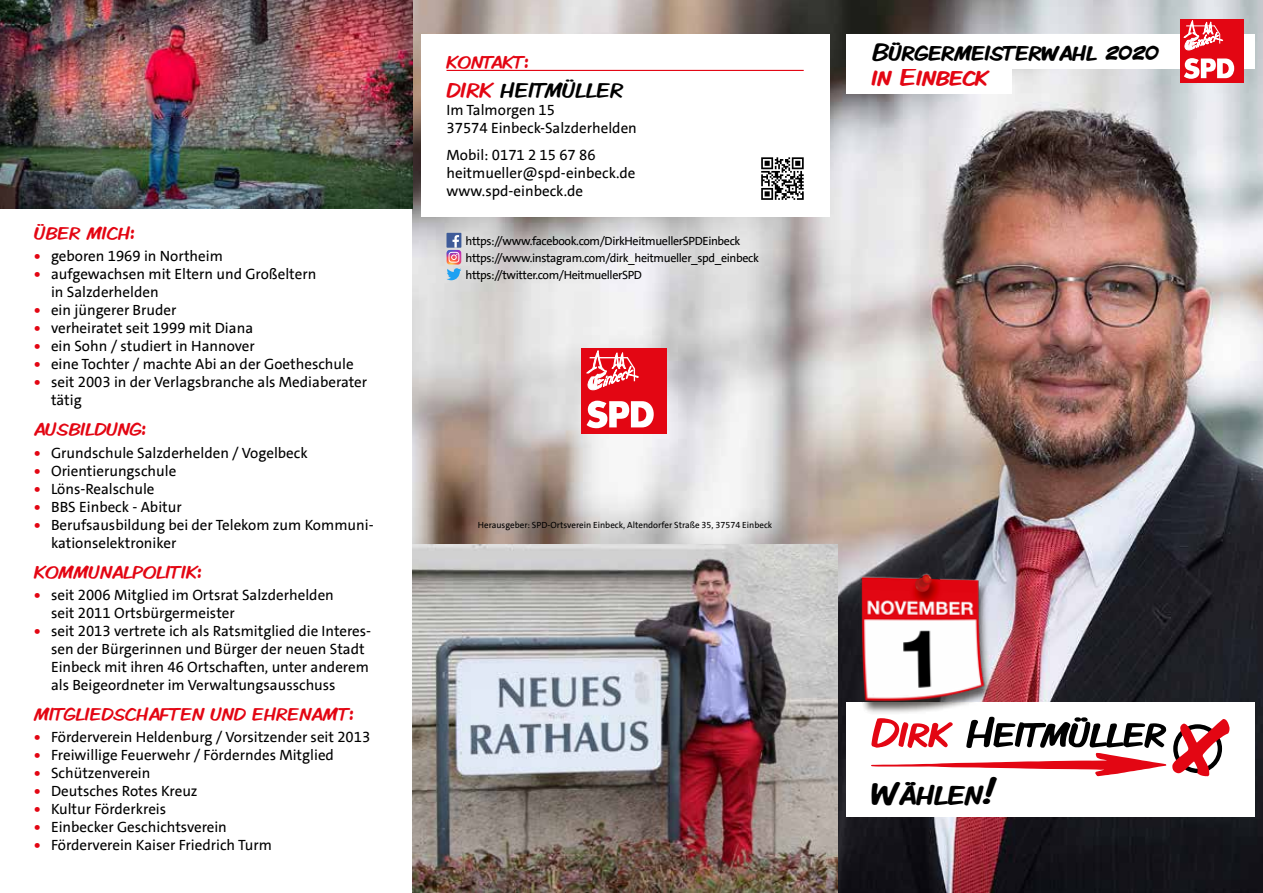
<style>
.page{position:relative;width:1263px;height:893px;background:#fff}
.page>*{position:absolute;margin:0;border:0;box-sizing:border-box;transform-origin:0 0}
.t1{font:33px "Komika Display Kaps";color:#000}
.t2{font:25.5px "Komika Display Kaps";color:#000}
.t3{font:25.5px "Komika Display Kaps";color:#e30613}
.t4{font:21px "Komika Display Kaps";color:#000}
.t5{font:18px "Komika Display Kaps";color:#e30613}
.t6{font:15px/18px "SPD The Sans";color:#000}
.t7{font:12px/17px "SPD The Sans";letter-spacing:-.03em;color:#000}
.t8{font:9px "SPD The Sans";color:#000}
.s1{font-family:"SPD The Sans Versal";font-weight:800;color:#e30613}
.s2{color:#e30613}
</style>
<div class="page">
<img style="left:412px;top:0;width:851px;height:893px">
<div style="left:421px;top:34px;width:408px;height:183px;background:#fff"></div>
<hr style="left:446px;top:70px;width:358px;height:1px;background:#e30613">
<div style="left:581px;top:349px;width:85px;height:85px;background:#e30613"></div>
<svg style="left:587px;top:401px;width:67px;height:27px"></svg>
<svg style="left:586px;top:350px;width:52px;height:40px"></svg>
<div style="left:846px;top:702px;width:408px;height:114px;background:#fff"></div>
<svg style="left:1172px;top:719px;width:57px;height:57px"></svg>
<svg style="left:871px;top:717px;width:295px;height:59px"></svg>
<img style="left:848px;top:556px;width:144px;height:157px">
<div style="left:846px;top:60px;width:166px;height:34px;background:#fff"></div>
<div style="left:846px;top:34px;width:408px;height:34px;background:#fff"></div>
<div style="left:1180px;top:19px;width:64px;height:64px;background:#e30613"></div>
<svg style="left:1184px;top:58px;width:50px;height:21px"></svg>
<svg style="left:1184px;top:20px;width:39px;height:30px"></svg>
<div style="left:446px;top:233px;width:15px;height:15px;background:#3e5b99"></div>
<svg style="left:447px;top:235px;width:14px;height:45px"></svg>
<img style="left:412px;top:544px;width:426px;height:349px">
<svg style="left:761px;top:157px;width:43px;height:43px"></svg>
<img style="left:0;top:0;width:412px;height:208px">
<p class="t5" style="left:34px;top:222px;width:101px">ÜBER MICH:</p>
<p class="t6" style="left:34px;top:247px;width:190px"><span class="s1">•</span> geboren 1969 in Northeim</p>
<p class="t6" style="left:51px;top:265px;width:267px;text-indent:-17px"><span class="s1">•</span> aufgewachsen mit Eltern und Großeltern in Salzderhelden</p>
<p class="t6" style="left:34px;top:301px;width:144px"><span class="s1">•</span> ein jüngerer Bruder</p>
<p class="t6" style="left:34px;top:319px;width:221px"><span class="s1">•</span> verheiratet seit 1999 mit Diana</p>
<p class="t6" style="left:34px;top:337px;width:222px"><span class="s1">•</span> ein Sohn / studiert in Hannover</p>
<p class="t6" style="left:34px;top:355px;width:321px"><span class="s1">•</span> eine Tochter / machte Abi an der Goetheschule</p>
<p class="t6" style="left:51px;top:373px;width:318px;text-indent:-17px"><span class="s1">•</span> seit 2003 in der Verlagsbranche als Mediaberater tätig</p>
<p class="t5" style="left:34px;top:419px;width:112px">AUSBILDUNG:</p>
<p class="t6" style="left:34px;top:444px;width:275px"><span class="s1">•</span> Grundschule Salzderhelden / Vogelbeck</p>
<p class="t6" style="left:34px;top:462px;width:144px"><span class="s1">•</span> Orientierungschule</p>
<p class="t6" style="left:34px;top:480px;width:122px"><span class="s1">•</span> Löns-Realschule</p>
<p class="t6" style="left:34px;top:498px;width:149px"><span class="s1">•</span> BBS Einbeck - Abitur</p>
<p class="t6" style="left:51px;top:516px;width:324px;text-indent:-17px"><span class="s1">•</span> Berufsausbildung bei der Telekom zum Kommuni&shy;kationselektroniker</p>
<p class="t5" style="left:34px;top:561px;width:168px">KOMMUNALPOLITIK:</p>
<p class="t6" style="left:51px;top:586px;width:284px;text-indent:-17px"><span class="s1">•</span> seit 2006 Mitglied im Ortsrat Salzderhelden seit 2011 Ortsbürgermeister</p>
<p class="t6" style="left:51px;top:622px;width:322px;text-indent:-17px"><span class="s1">•</span> seit 2013 vertrete ich als Ratsmitglied die Interes&shy;sen der Bürgerinnen und Bürger der neuen Stadt Einbeck mit ihren 46 Ortschaften, unter anderem als Beigeordneter im Verwaltungsausschuss</p>
<p class="t5" style="left:34px;top:703px;width:320px">MITGLIEDSCHAFTEN UND EHRENAMT:</p>
<p class="t6" style="left:34px;top:728px;width:338px"><span class="s1">•</span> Förderverein Heldenburg / Vorsitzender seit 2013</p>
<p class="t6" style="left:34px;top:746px;width:301px"><span class="s1">•</span> Freiwillige Feuerwehr / Förderndes Mitglied</p>
<p class="t6" style="left:34px;top:764px;width:118px"><span class="s1">•</span> Schützenverein</p>
<p class="t6" style="left:34px;top:782px;width:165px"><span class="s1">•</span> Deutsches Rotes Kreuz</p>
<p class="t6" style="left:34px;top:800px;width:134px"><span class="s1">•</span> Kultur Förderkreis</p>
<p class="t6" style="left:34px;top:818px;width:194px"><span class="s1">•</span> Einbecker Geschichtsverein</p>
<p class="t6" style="left:34px;top:836px;width:239px"><span class="s1">•</span> Förderverein Kaiser Friedrich Turm</p>
<p class="t5" style="left:446px;top:51px;width:82px">KONTAKT:</p>
<h3 class="t4" style="left:446px;top:77px;width:178px"><span class="s2">DIRK</span> HEITMÜLLER</h3>
<p class="t6" style="left:446px;top:101px;width:192px">Im Talmorgen 15<br>37574 Einbeck-Salzderhelden</p>
<p class="t6" style="left:446px;top:146px;width:190px">Mobil: 0171 2 15 67 86 heitmueller@spd-einbeck.de www.spd-einbeck.de</p>
<p class="t7" style="left:466px;top:232px;width:295px">https://www.facebook.com/DirkHeitmuellerSPDEinbeck https://www.instagram.com/dirk_heitmueller_spd_einbeck https://twitter.com/HeitmuellerSPD</p>
<p class="t8" style="left:478px;top:519px;width:296px">Herausgeber: SPD-Ortsverein Einbeck, Altendorfer Straße 35, 37574 Einbeck</p>
<h2 class="t2" style="left:872px;top:36px;width:288px">BÜRGERMEISTERWAHL 2020</h2>
<h2 class="t3" style="left:872px;top:61px;width:118px">IN EINBECK</h2>
<h1 class="t1" style="left:871px;top:773px;width:128px">WÄHLEN!</h1>
</div>
